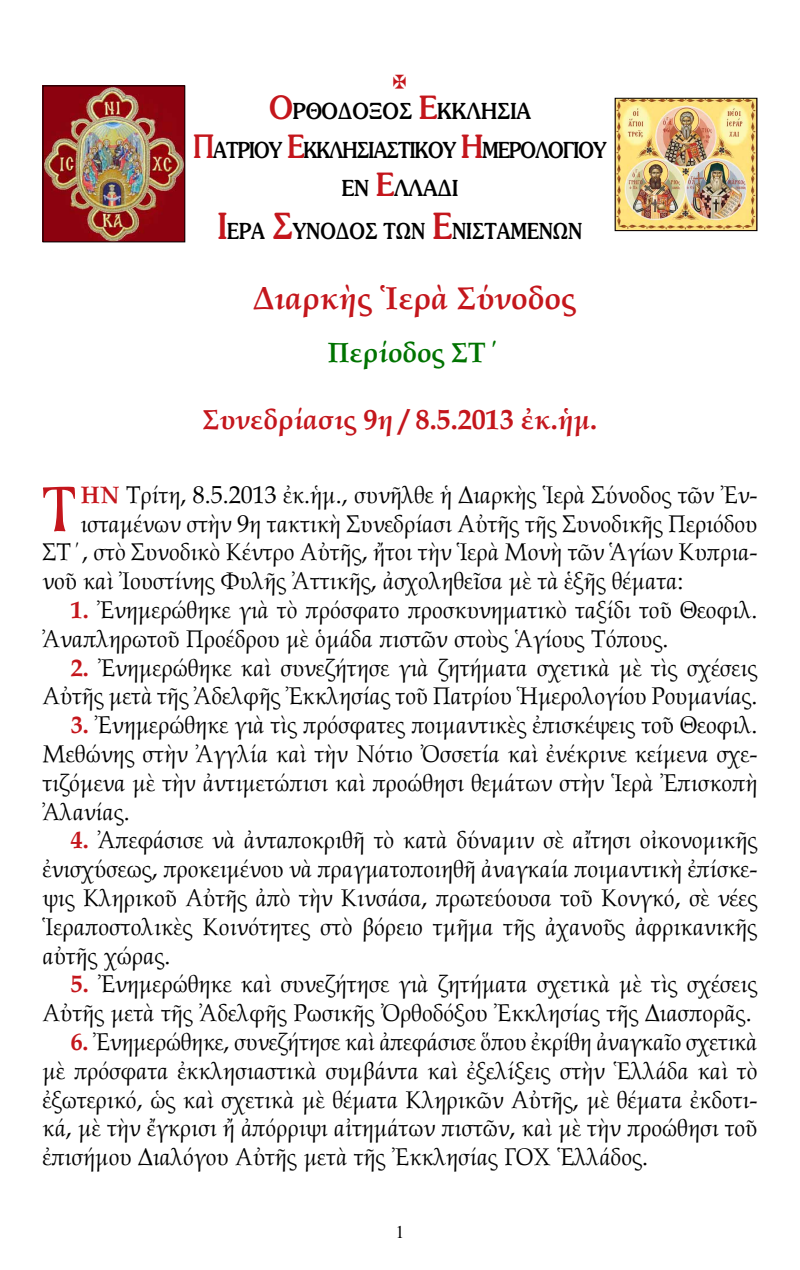
<style>
.page{position:relative;width:800px;height:1270px;background:#fff}
.page>*{position:absolute;margin:0;border:0;box-sizing:border-box;transform-origin:0 0}
.t1{font:67.2px "Icon Script Pro Test 1";color:#c4161c}
.t2{font:32px "SK Book Antiqua Pol Uni W Bold";color:#c4161c}
.t3{font:28px "SK Book Antiqua Pol Uni W Bold";color:#c4161c}
.t4{font:28px "SK Book Antiqua Pol Uni W Bold";color:#007300}
.t5{font:24px/28.8px "SK Book Antiqua Pol Uni W";color:#000;text-align:justify}
.t6{font:22px/38.4px "CTOS Souvenir Medium Test 1";letter-spacing:-.04em;color:#000;text-align:center;scale:.9 1}
.t7{font:22px "CTOS Souvenir Medium Test 1";color:#000;scale:.85 1}
.t8{font:18px "CTOS New Times Roman Test 1";color:#000}
.s1{font-size:32px;color:#c4161c}
.s2{font-size:36px;color:#c4161c}
.s3{font-family:"SK Book Antiqua Pol Uni W Bold";color:#c4161c}
</style>
<div class="page">
<img style="left:45px;top:87px;width:138px;height:153px">
<div style="left:43px;top:85px;width:142px;height:157px;border:1px solid #000"></div>
<img style="left:616px;top:100px;width:139px;height:129px">
<div style="left:614px;top:98px;width:143px;height:133px;border:1px solid #000"></div>
<p class="t6" style="left:193px;top:92px;width:460px"><span class="s1">O</span>ΡΘΟΔΟΞΟΣ <span class="s1">E</span>κκλησια<br><span class="s1">Π</span>ατριου <span class="s1">E</span>κκλησιαστικου <span class="s1">Η</span>μερολογιου εν <span class="s1">E</span>λλαδι</p>
<p class="t7" style="left:218px;top:218px;width:139px"><span class="s2">I</span>ερα <span class="s2">Σ</span>υνοδοσ</p>
<p class="t7" style="left:383px;top:218px;width:235px">τῶν <span class="s2">E</span>νισταμενων</p>
<h2 class="t2" style="left:252px;top:279px;width:325px">Διαρκὴς Ἱερὰ Σύνοδος</h2>
<p class="t4" style="left:327px;top:336px;width:175px">Περίοδος ΣΤ΄</p>
<p class="t3" style="left:203px;top:402px;width:396px">Συνεδρίασις 9η / 8.5.2013 ἐκ.ἡμ.</p>
<h1 class="t1" style="left:42px;top:464px;width:39px">Τ</h1>
<p class="t5" style="left:80px;top:480px;width:678px"><span class="s3">ΗΝ</span> Τρίτη, 8.5.2013 ἐκ.ἡμ., συνῆλθε ἡ Διαρκὴς Ἱερὰ Σύνοδος τῶν Ἐν-</p>
<p class="t5" style="left:80px;top:509px;width:678px">ισταμένων στὴν 9η τακτικὴ Συνεδρίασι Αὐτῆς τῆς Συνοδικῆς Περιόδου</p>
<p class="t5" style="left:42px;top:538px;width:716px">ΣΤ΄, στὸ Συνοδικὸ Κέντρο Αὐτῆς, ἤτοι τὴν Ἱερὰ Μονὴ τῶν Ἁγίων Κυπρια-</p>
<p class="t5" style="left:42px;top:566px;width:642px">νοῦ καὶ Ἰουστίνης Φυλῆς Ἀττικῆς, ἀσχοληθεῖσα μὲ τὰ ἑξῆς θέματα:</p>
<p class="t5" style="left:42px;top:595px;width:716px;text-indent:28px"><span class="s3">1.</span> Ἐνημερώθηκε γιὰ τὸ πρόσφατο προσκυνηματικὸ ταξίδι τοῦ Θεοφιλ.<br>Ἀναπληρωτοῦ Προέδρου μὲ ὁμάδα πιστῶν στοὺς Ἁγίους Τόπους.</p>
<p class="t5" style="left:42px;top:653px;width:716px;text-align:right"><span class="s3">2.</span> Ἐνημερώθηκε καὶ συνεζήτησε γιὰ ζητήματα σχετικὰ μὲ τὶς σχέσεις<br>Αὐτῆς μετὰ τῆς Ἀδελφῆς Ἐκκλησίας τοῦ Πατρίου Ἡμερολογίου Ρουμανίας.</p>
<p class="t5" style="left:43px;top:710px;width:716px;text-indent:28px"><span class="s3">3.</span> Ἐνημερώθηκε γιὰ τὶς πρόσφατες ποιμαντικὲς ἐπισκέψεις τοῦ Θεοφιλ.<br>Μεθώνης στὴν Ἀγγλία καὶ τὴν Νότιο Ὀσσετία καὶ ἐνέκρινε κείμενα σχε&shy;τιζόμενα μὲ τὴν ἀντιμετώπισι καὶ προώθησι θεμάτων στὴν Ἱερὰ Ἐπισκοπὴ Ἀλανίας.</p>
<p class="t5" style="left:42px;top:826px;width:716px;text-indent:28px"><span class="s3">4.</span> Ἀπεφάσισε νὰ ἀνταποκριθῆ τὸ κατὰ δύναμιν σὲ αἴτησι οἰκονομικῆς ἐνισχύσεως, προκειμένου νὰ πραγματοποιηθῆ ἀναγκαία ποιμαντικὴ ἐπίσκε&shy;ψις Κληρικοῦ Αὐτῆς ἀπὸ τὴν Κινσάσα, πρωτεύουσα τοῦ Κονγκό, σὲ νέες Ἱεραποστολικὲς Κοινότητες στὸ βόρειο τμῆμα τῆς ἀχανοῦς ἀφρικανικῆς αὐτῆς χώρας.</p>
<p class="t5" style="left:42px;top:970px;width:716px;text-align:right"><span class="s3">5.</span> Ἐνημερώθηκε καὶ συνεζήτησε γιὰ ζητήματα σχετικὰ μὲ τὶς σχέσεις<br>Αὐτῆς μετὰ τῆς Ἀδελφῆς Ρωσικῆς Ὀρθοδόξου Ἐκκλησίας τῆς Διασπορᾶς.</p>
<p class="t5" style="left:42px;top:1027px;width:716px;text-indent:28px"><span class="s3">6.</span> Ἐνημερώθηκε, συνεζήτησε καὶ ἀπεφάσισε ὅπου ἐκρίθη ἀναγκαῖο σχετικὰ μὲ πρόσφατα ἐκκλησιαστικὰ συμβάντα καὶ ἐξελίξεις στὴν Ἑλλάδα καὶ τὸ ἐξωτερικό, ὡς καὶ σχετικὰ μὲ θέματα Κληρικῶν Αὐτῆς, μὲ θέματα ἐκδοτι&shy;κά, μὲ τὴν ἔγκρισι ἤ ἀπόρριψι αἰτημάτων πιστῶν, καὶ μὲ τὴν προώθησι τοῦ ἐπισήμου Διαλόγου Αὐτῆς μετὰ τῆς Ἐκκλησίας ΓΟΧ Ἑλλάδος.</p>
<p class="t8" style="left:395px;top:1222px;width:10px">1</p>
</div>
